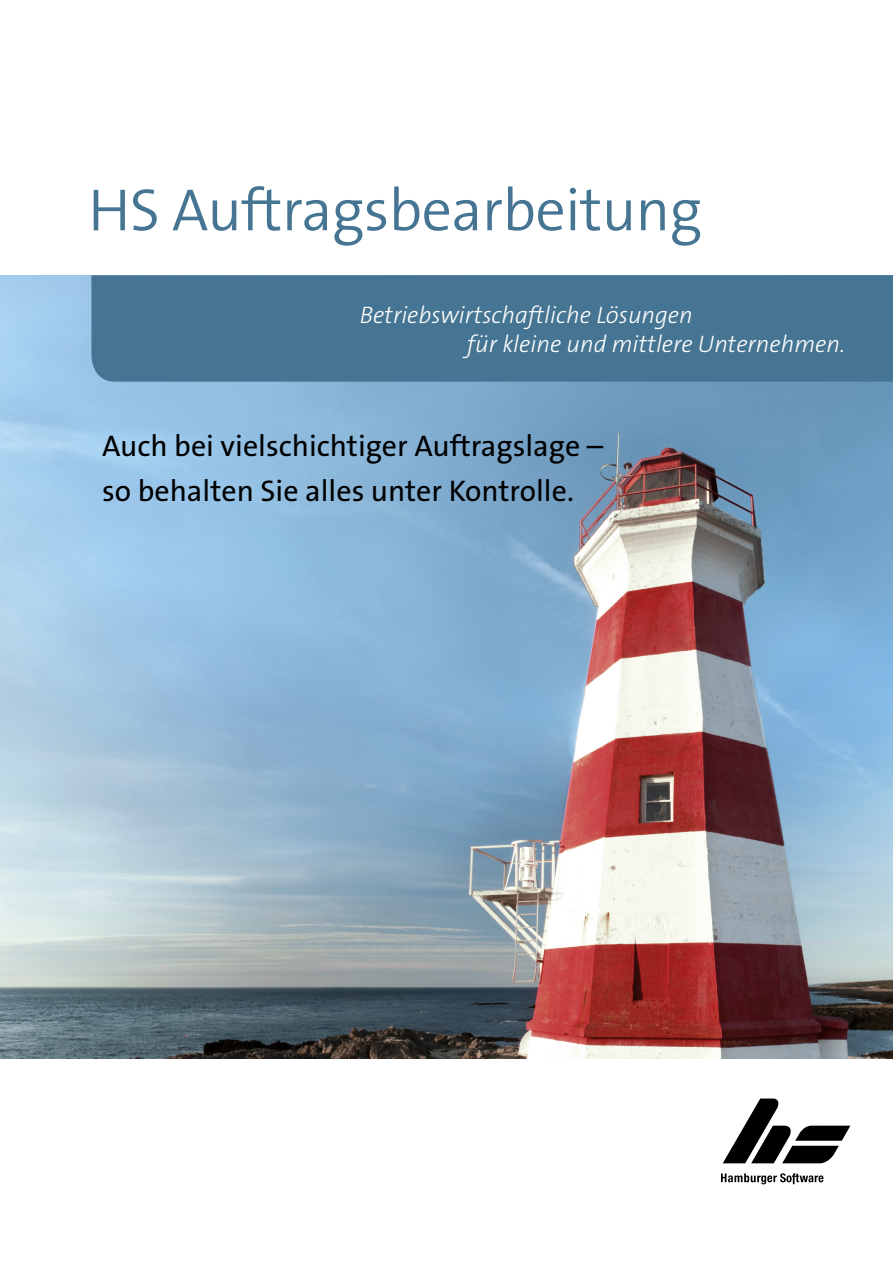
<style>
.page{position:relative;width:893px;height:1263px;background:#fff}
.page>*{position:absolute;margin:0;border:0;box-sizing:border-box;transform-origin:0 0}
.t1{font:300 60px "The Sans B4";letter-spacing:-.01em;color:#467593}
.t2{font:30px/45px "The Sans B5 Plain";color:#000}
.t3{font:italic 300 24px/28.8px "The Sans B3";color:#fff}
</style>
<div class="page">
<img style="left:0;top:275px;width:893px;height:783px">
<div style="left:91px;top:275px;width:802px;height:107px;background:#467593"></div>
<svg style="left:723px;top:1098px;width:127px;height:65px"></svg>
<svg style="left:721px;top:1173px;width:102px;height:11px"></svg>
<h1 class="t1" style="left:88px;top:179px;width:615px">HS Auftragsbearbeitung</h1>
<p class="t3" style="left:467px;top:301px;width:379px;text-indent:-107px">Betriebswirtschaftliche Lösungen<br>für kleine und mittlere Unternehmen.</p>
<p class="t2" style="left:102px;top:425px;width:503px">Auch bei vielschichtiger Auftragslage – so behalten Sie alles unter Kontrolle.</p>
</div>
